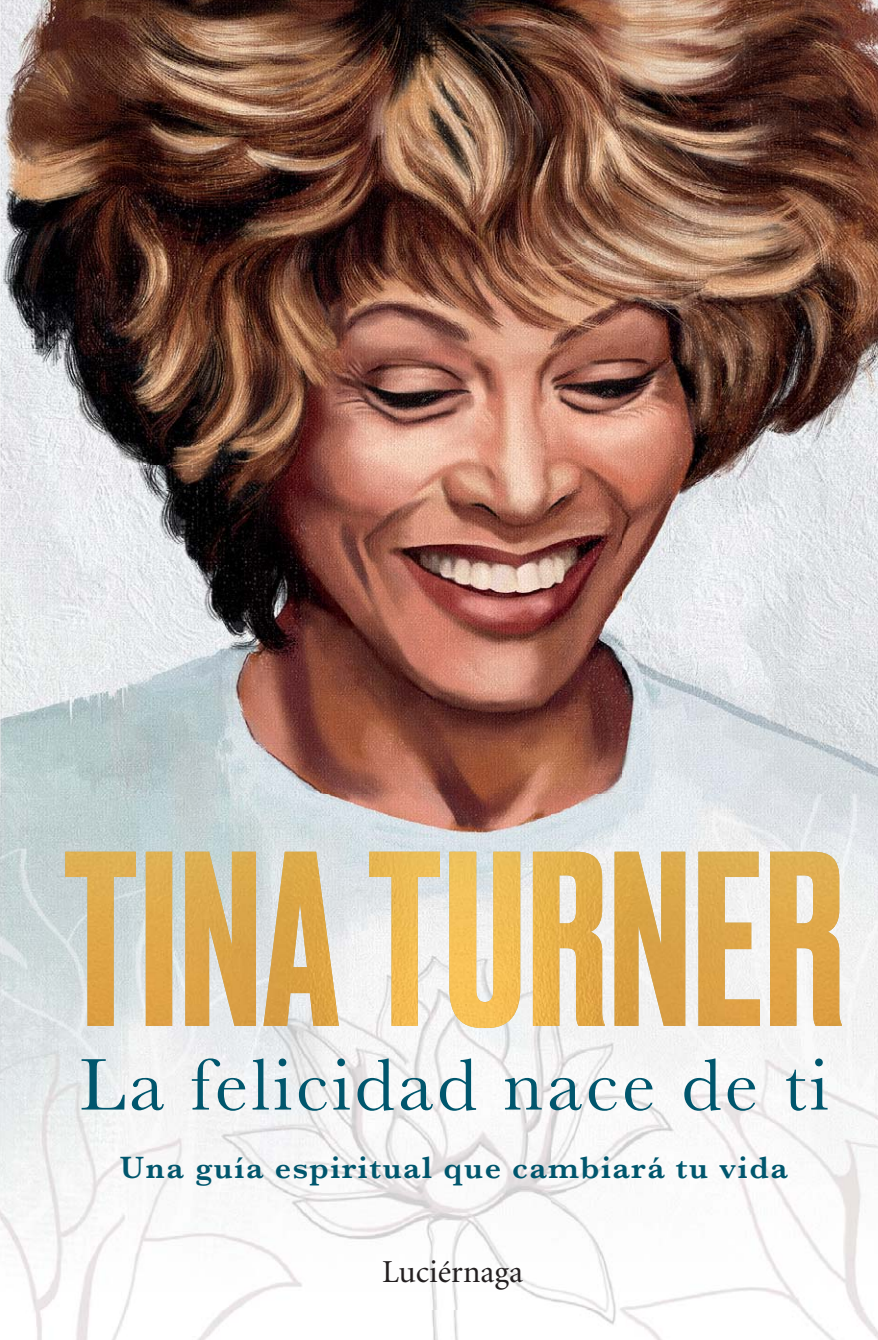
<style>
.page{position:relative;width:878px;height:1340px;background:#fff}
.page>*{position:absolute;margin:0;border:0;box-sizing:border-box;transform-origin:0 0}
.t1{font:76px "Baskerville";letter-spacing:.045em;color:#00566d}
.t2{font:600 32px "Baskerville";letter-spacing:.05em;color:#00566d}
.t3{font:32px "Minion Pro";color:#231f20}
.t4{font:32px "Minion";color:#231f20}
</style>
<div class="page">
<img style="left:0;top:0;width:878px;height:794px">
<img style="left:0;top:794px;width:878px;height:545px">
<img style="left:65px;top:851px;width:777px;height:176px">
<h1 class="t1" style="left:79px;top:1041px;width:751px">La felicidad nace de ti</h1>
<p class="t2" style="left:120px;top:1149px;width:669px">Una guía espiritual que cambiará tu vida</p>
<p class="t4" style="left:382px;top:1259px;width:142px">Luciérnaga</p>
<p class="t3" style="left:397px;top:1262px;width:143px">Luciérnaga</p>
</div>
